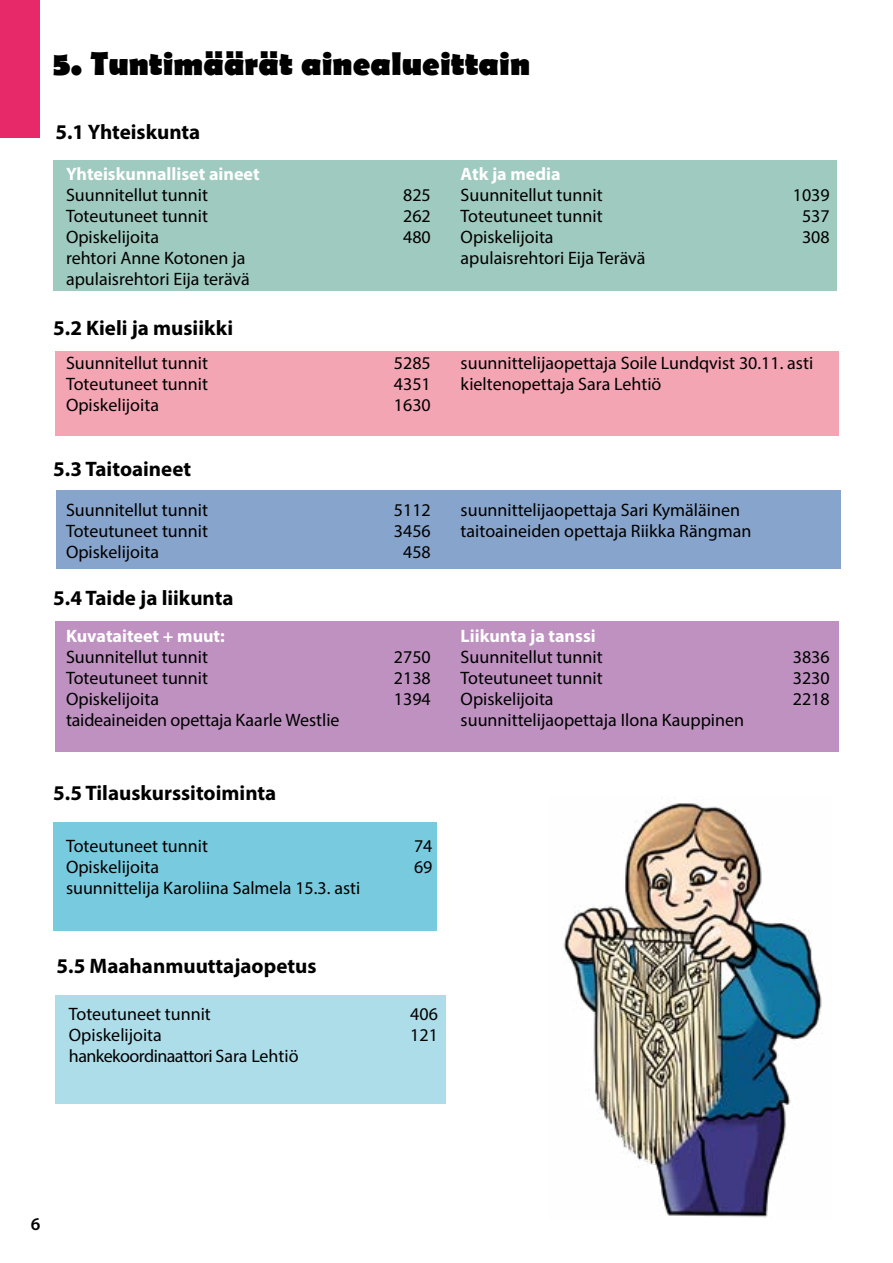
<style>
.page{position:relative;width:893px;height:1263px;background:#fff}
.page>*{position:absolute;margin:0;border:0;box-sizing:border-box;transform-origin:0 0}
.t1{font:700 33px "Berlin Sans FB";color:#000}
.t2{font:700 21px "Myriad Pro";color:#000}
.t3{font:18px/21px "Myriad Pro";color:#000}
.t4{font:700 18px "Myriad Pro";color:#fff}
.t5{font:18px "Myriad Pro";letter-spacing:-.03em;color:#000}
.t6{font:600 18px "Myriad Pro";color:#000}
</style>
<div class="page">
<div style="left:53px;top:160px;width:784px;height:131px;background:#9fcabf"></div>
<div style="left:56px;top:352px;width:783px;height:84px;background:#f4a5b4"></div>
<div style="left:56px;top:490px;width:784px;height:78px;background:#87a4cc"></div>
<div style="left:56px;top:621px;width:783px;height:131px;background:#be91c1"></div>
<div style="left:53px;top:822px;width:384px;height:108px;background:#78cade"></div>
<div style="left:56px;top:995px;width:390px;height:108px;background:#aeddea"></div>
<img style="left:563px;top:803px;width:260px;height:415px">
<div style="left:0;top:0;width:40px;height:137px;background:#e72869"></div>
<h1 class="t1" style="left:53px;top:45px;width:478px">5. Tuntimäärät ainealueittain</h1>
<p class="t2" style="left:56px;top:118px;width:146px">5.1 Yhteiskunta</p>
<p class="t4" style="left:66px;top:162px;width:195px">Yhteiskunnalliset aineet</p>
<p class="t3" style="left:66px;top:184px;width:143px">Suunnitellut tunnit</p>
<p class="t3" style="left:403px;top:184px;width:29px">825</p>
<p class="t3" style="left:66px;top:205px;width:144px">Toteutuneet tunnit</p>
<p class="t3" style="left:403px;top:205px;width:29px">262</p>
<p class="t3" style="left:66px;top:226px;width:95px">Opiskelijoita</p>
<p class="t3" style="left:403px;top:226px;width:29px">480</p>
<p class="t3" style="left:66px;top:247px;width:185px">rehtori Anne Kotonen ja apulaisrehtori Eija terävä</p>
<p class="t2" style="left:53px;top:314px;width:181px">5.2 Kieli ja musiikki</p>
<p class="t3" style="left:66px;top:352px;width:143px">Suunnitellut tunnit</p>
<p class="t3" style="left:394px;top:352px;width:38px">5285</p>
<p class="t3" style="left:66px;top:373px;width:144px">Toteutuneet tunnit</p>
<p class="t3" style="left:394px;top:373px;width:38px">4351</p>
<p class="t3" style="left:66px;top:394px;width:95px">Opiskelijoita</p>
<p class="t3" style="left:394px;top:394px;width:38px">1630</p>
<p class="t2" style="left:53px;top:455px;width:139px">5.3 Taitoaineet</p>
<p class="t3" style="left:66px;top:499px;width:143px">Suunnitellut tunnit</p>
<p class="t3" style="left:394px;top:499px;width:38px">5112</p>
<p class="t3" style="left:66px;top:520px;width:144px">Toteutuneet tunnit</p>
<p class="t3" style="left:394px;top:520px;width:38px">3456</p>
<p class="t3" style="left:66px;top:541px;width:95px">Opiskelijoita</p>
<p class="t3" style="left:403px;top:541px;width:29px">458</p>
<p class="t2" style="left:53px;top:584px;width:182px">5.4 Taide ja liikunta</p>
<p class="t4" style="left:66px;top:624px;width:160px">Kuvataiteet + muut:</p>
<p class="t3" style="left:66px;top:646px;width:143px">Suunnitellut tunnit</p>
<p class="t3" style="left:394px;top:646px;width:38px">2750</p>
<p class="t3" style="left:66px;top:667px;width:144px">Toteutuneet tunnit</p>
<p class="t3" style="left:394px;top:667px;width:38px">2138</p>
<p class="t3" style="left:66px;top:688px;width:95px">Opiskelijoita</p>
<p class="t3" style="left:394px;top:688px;width:38px">1394</p>
<p class="t3" style="left:66px;top:709px;width:275px">taideaineiden opettaja Kaarle Westlie</p>
<p class="t2" style="left:53px;top:779px;width:225px">5.5 Tilauskurssitoiminta</p>
<p class="t3" style="left:66px;top:835px;width:144px">Toteutuneet tunnit</p>
<p class="t3" style="left:414px;top:835px;width:20px">74</p>
<p class="t3" style="left:66px;top:856px;width:95px">Opiskelijoita</p>
<p class="t3" style="left:414px;top:856px;width:20px">69</p>
<p class="t3" style="left:66px;top:877px;width:296px">suunnittelija Karoliina Salmela 15.3. asti</p>
<p class="t4" style="left:461px;top:162px;width:101px">Atk ja media</p>
<p class="t3" style="left:461px;top:184px;width:143px">Suunnitellut tunnit</p>
<p class="t3" style="left:793px;top:184px;width:38px">1039</p>
<p class="t3" style="left:461px;top:205px;width:144px">Toteutuneet tunnit</p>
<p class="t3" style="left:802px;top:205px;width:29px">537</p>
<p class="t3" style="left:461px;top:226px;width:95px">Opiskelijoita</p>
<p class="t3" style="left:802px;top:226px;width:29px">308</p>
<p class="t3" style="left:461px;top:247px;width:186px">apulaisrehtori Eija Terävä</p>
<p class="t3" style="left:461px;top:352px;width:354px">suunnittelijaopettaja Soile Lundqvist 30.11. asti kieltenopettaja Sara Lehtiö</p>
<p class="t3" style="left:461px;top:499px;width:292px">suunnittelijaopettaja Sari Kymäläinen taitoaineiden opettaja Riikka Rängman</p>
<p class="t4" style="left:461px;top:624px;width:137px">Liikunta ja tanssi</p>
<p class="t3" style="left:461px;top:646px;width:143px">Suunnitellut tunnit</p>
<p class="t3" style="left:793px;top:646px;width:38px">3836</p>
<p class="t3" style="left:461px;top:667px;width:144px">Toteutuneet tunnit</p>
<p class="t3" style="left:793px;top:667px;width:38px">3230</p>
<p class="t3" style="left:461px;top:688px;width:95px">Opiskelijoita</p>
<p class="t3" style="left:793px;top:688px;width:38px">2218</p>
<p class="t3" style="left:461px;top:709px;width:285px">suunnittelijaopettaja Ilona Kauppinen</p>
<p class="t2" style="left:57px;top:952px;width:261px">5.5 Maahanmuuttajaopetus</p>
<p class="t3" style="left:69px;top:1003px;width:144px">Toteutuneet tunnit</p>
<p class="t3" style="left:410px;top:1003px;width:29px">406</p>
<p class="t3" style="left:69px;top:1024px;width:95px">Opiskelijoita</p>
<p class="t3" style="left:410px;top:1024px;width:29px">121</p>
<p class="t5" style="left:69px;top:1045px;width:231px">hankekoordinaattori Sara Lehtiö</p>
<p class="t6" style="left:31px;top:1213px;width:11px">6</p>
</div>
